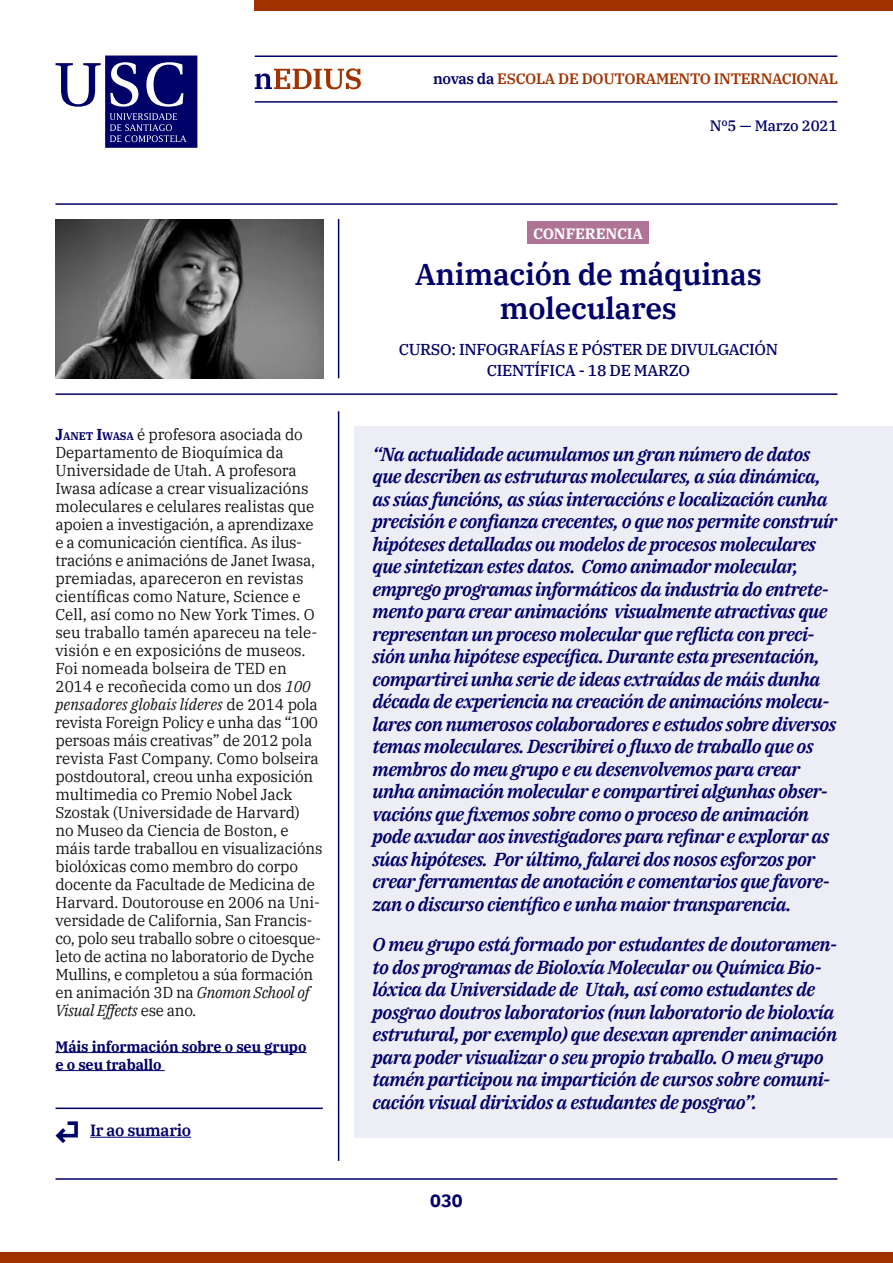
<style>
.page{position:relative;width:893px;height:1263px;background:#fff}
.page>*{position:absolute;margin:0;border:0;box-sizing:border-box;transform-origin:0 0}
.t1{font:600 30px/33.8px "IBM Plex Serif";letter-spacing:-.01em;color:#000069;text-align:center}
.t2{font:italic 600 18.75px/22.5px "IBM Plex Serif";letter-spacing:-.03em;color:#000069}
.t3{font:700 18px "IBM Plex Sans";color:#000069}
.t4{font:600 16.2px "IBM Plex Serif";letter-spacing:-.02em;color:#000069}
.t5{font:15.75px/18px "IBM Plex Serif";letter-spacing:-.01em;color:#121212}
.t6{font:500 15.75px/21px "IBM Plex Serif";letter-spacing:-.02em;color:#000069;text-align:center}
.t7{font:700 15px/18px "IBM Plex Serif";letter-spacing:-.01em;color:#000069}
.t8{font:600 15px "IBM Plex Serif";letter-spacing:-.02em;color:#a13300}
.t9{font:500 15px "IBM Plex Serif";letter-spacing:-.01em;color:#000069}
.t10{font:700 15px "IBM Plex Serif";letter-spacing:-.01em;color:#fff}
.s1{font-weight:700;color:#000069}
.s2{font-weight:700;font-size:10.95px;color:#000069}
.s3{font-style:italic}
.s4{color:#000069}
</style>
<div class="page">
<hr style="left:255px;top:56px;width:582px;height:1px;background:#000069">
<hr style="left:255px;top:101px;width:582px;height:2px;background:#000069">
<div style="left:255px;top:0;width:638px;height:10px;background:#a03200"></div>
<div style="left:0;top:1252px;width:893px;height:11px;background:#a03200"></div>
<hr style="left:56px;top:203px;width:781px;height:2px;background:#000069">
<hr style="left:90px;top:1137px;width:101px;height:1px;background:#000069">
<hr style="left:56px;top:1107px;width:267px;height:2px;background:#000069">
<svg style="left:56px;top:1121px;width:22px;height:22px"></svg>
<hr style="left:56px;top:1178px;width:781px;height:2px;background:#000069">
<svg style="left:255px;top:68px;width:106px;height:21px"></svg>
<svg style="left:56px;top:56px;width:141px;height:92px"></svg>
<hr style="left:56px;top:393px;width:781px;height:2px;background:#000069">
<hr style="left:56px;top:1052px;width:251px;height:1px;background:#000069">
<hr style="left:56px;top:1070px;width:109px;height:1px;background:#000069">
<div style="left:354px;top:426px;width:539px;height:711px;background:#ededf5"></div>
<hr style="left:338px;top:411px;width:1px;height:750px;background:#000069">
<hr style="left:338px;top:219px;width:1px;height:159px;background:#000069">
<div style="left:528px;top:222px;width:121px;height:22px;background:#af7396"></div>
<img style="left:56px;top:219px;width:268px;height:160px">
<p class="t5" style="left:56px;top:424px;width:269px"><span class="s1">J</span><span class="s2">ANET</span> <span class="s1">I</span><span class="s2">WASA</span> é profesora asociada do Departamento de Bioquímica da Universidade de Utah. A profesora Iwasa adícase a crear visualizacións moleculares e celulares realistas que apoien a investigación, a aprendizaxe e a comunicación científica. As ilus&shy;tracións e animacións de Janet Iwasa, premiadas, apareceron en revistas científicas como Nature, Science e Cell, así como no New York Times. O seu traballo tamén apareceu na tele&shy;visión e en exposicións de museos.<br>Foi nomeada bolseira de TED en 2014 e recoñecida como un dos <span class="s3">100 pensadores globais líderes</span> de 2014 pola revista Foreign Policy e unha das “100 persoas máis creativas” de 2012 pola revista Fast Company. Como bolseira postdoutoral, creou unha exposición multimedia co Premio Nobel Jack Szostak (Universidade de Harvard)<br>no Museo da Ciencia de Boston, e máis tarde traballou en visualizacións biolóxicas como membro do corpo docente da Facultade de Medicina de Harvard. Doutorouse en 2006 na Uni&shy;versidade de California, San Francis&shy;co, polo seu traballo sobre o citoesque&shy;leto de actina no laboratorio de Dyche Mullins, e completou a súa formación en animación 3D na <span class="s3">Gnomon School of Visual Effects</span> ese ano.</p>
<p class="t7" style="left:56px;top:1036px;width:253px">Máis información sobre o seu grupo e o seu traballo</p>
<p class="t4" style="left:90px;top:1118px;width:103px">Ir ao sumario</p>
<p class="t8" style="left:433px;top:67px;width:407px"><span class="s4">novas da</span> ESCOLA DE DOUTORAMENTO INTERNACIONAL</p>
<p class="t9" style="left:710px;top:114px;width:129px">Nº5 — Marzo 2021</p>
<p class="t10" style="left:533px;top:222px;width:111px">CONFERENCIA</p>
<h1 class="t1" style="left:415px;top:255px;width:348px">Animación de máquinas moleculares</h1>
<p class="t6" style="left:399px;top:337px;width:381px">CURSO: INFOGRAFÍAS E PÓSTER DE DIVULGACIÓN<br>CIENTÍFICA - 18 DE MARZO</p>
<p class="t2" style="left:373px;top:441px;width:466px">“Na actualidade acumulamos un gran número de datos que describen as estruturas moleculares, a súa dinámica, as súas funcións, as súas interaccións e localización cunha precisión e confianza crecentes, o que nos permite construír hipóteses detalladas ou modelos de procesos moleculares que sintetizan estes datos. Como animador molecular, emprego programas informáticos da industria do entrete&shy;mento para crear animacións visualmente atractivas que representan un proceso molecular que reflicta con preci&shy;sión unha hipótese específica. Durante esta presentación, compartirei unha serie de ideas extraídas de máis dunha década de experiencia na creación de animacións molecu&shy;lares con numerosos colaboradores e estudos sobre diversos temas moleculares. Describirei o fluxo de traballo que os membros do meu grupo e eu desenvolvemos para crear unha animación molecular e compartirei algunhas obser&shy;vacións que fixemos sobre como o proceso de animación pode axudar aos investigadores para refinar e explorar as súas hipóteses. Por último, falarei dos nosos esforzos por crear ferramentas de anotación e comentarios que favore&shy;zan o discurso científico e unha maior transparencia.</p>
<p class="t2" style="left:373px;top:932px;width:466px">O meu grupo está formado por estudantes de doutoramen&shy;to dos programas de Bioloxía Molecular ou Química Bio&shy;lóxica da Universidade de Utah, así como estudantes de posgrao doutros laboratorios (nun laboratorio de bioloxía estrutural, por exemplo) que desexan aprender animación para poder visualizar o seu propio traballo. O meu grupo tamén participou na impartición de cursos sobre comuni&shy;cación visual dirixidos a estudantes de posgrao”.</p>
<p class="t3" style="left:430px;top:1186px;width:34px">030</p>
</div>
